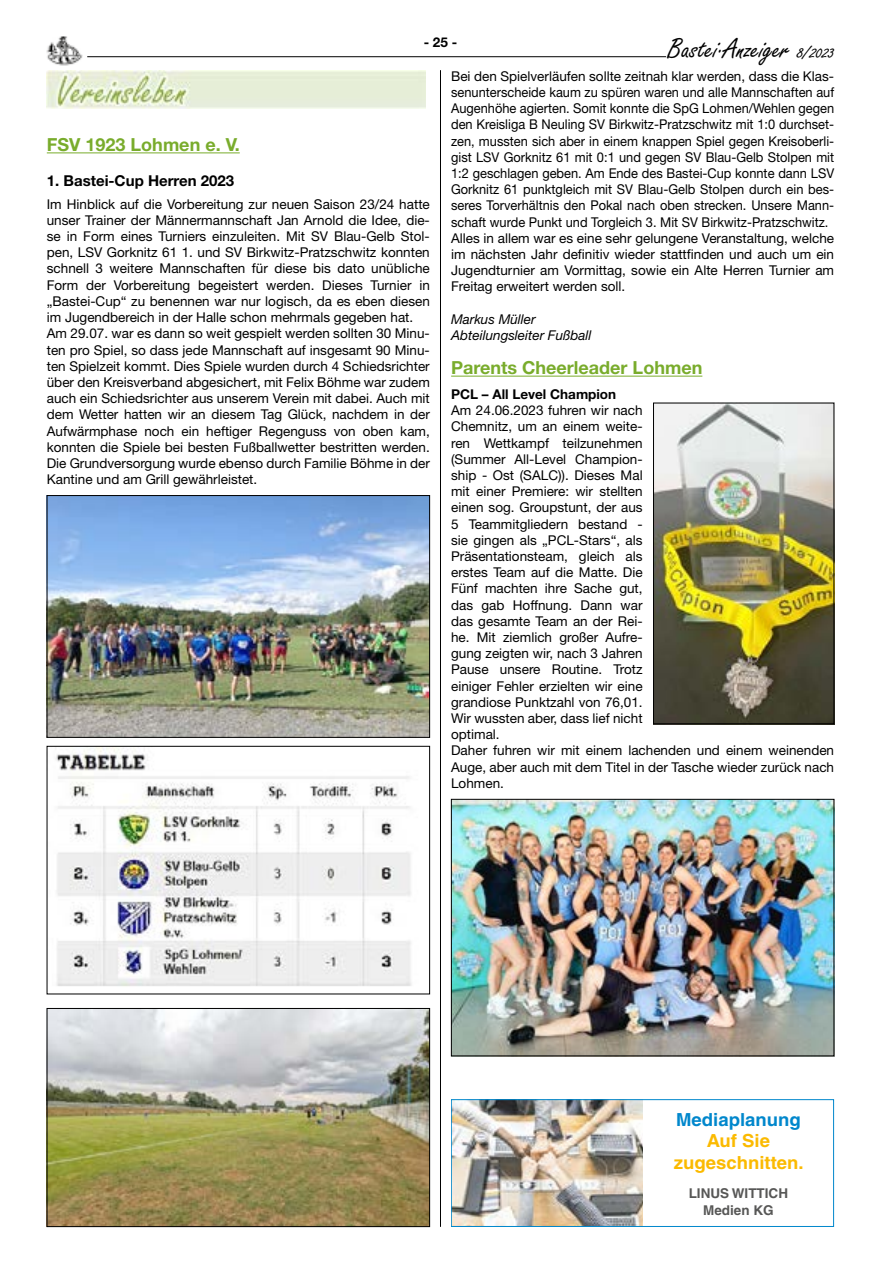
<style>
.page{position:relative;width:881px;height:1263px;background:#fff}
.page>*{position:absolute;margin:0;border:0;box-sizing:border-box;transform-origin:0 0}
.t1{font:28.5px "Freestyle Script";color:#000}
.t2{font:700 18px "Helvetica Neue LT";color:#79ac2c}
.t3{font:700 18px/21.6px "Helvetica LT";color:#fbba00;text-align:center}
.t4{font:700 18px "Helvetica LT";color:#0087cc}
.t5{font:700 15px "Helvetica Neue LT";color:#000}
.t6{font:13.5px/16.2px "Helvetica Neue LT";color:#000}
.t7{font:italic 13.5px/16.2px "Helvetica Neue LT";color:#000}
.t8{font:700 13.5px "Helvetica Neue LT";color:#000}
.t9{font:700 13.5px/16.2px "Helvetica LT";color:#575756;text-align:center}
.s1{font-size:18px}
</style>
<div class="page">
<img style="left:47px;top:36px;width:36px;height:29px">
<hr style="left:87px;top:56px;width:578px;height:1px;background:#000">
<hr style="left:440px;top:70px;width:1px;height:1157px;background:#000">
<hr style="left:451px;top:376px;width:251px;height:1px;background:#79ac2c">
<img style="left:453px;top:801px;width:378px;height:253px">
<div style="left:451px;top:799px;width:382px;height:257px;border:1px solid #000"></div>
<img style="left:47px;top:70px;width:378px;height:38px">
<hr style="left:47px;top:152px;width:193px;height:1px;background:#79ac2c">
<img style="left:49px;top:497px;width:378px;height:238px">
<div style="left:47px;top:495px;width:382px;height:242px;border:1px solid #000"></div>
<img style="left:55px;top:748px;width:357px;height:239px">
<div style="left:47px;top:746px;width:382px;height:248px;border:1px solid #000"></div>
<img style="left:49px;top:1010px;width:378px;height:215px">
<div style="left:47px;top:1008px;width:382px;height:219px;border:1px solid #000"></div>
<img style="left:655px;top:405px;width:176px;height:317px">
<div style="left:653px;top:403px;width:180px;height:321px;border:1px solid #000"></div>
<img style="left:453px;top:1101px;width:189px;height:124px">
<div style="left:451px;top:1099px;width:382px;height:128px;border:1px solid #0087cc"></div>
<p class="t8" style="left:423px;top:34px;width:35px">- 25 -</p>
<h1 class="t1" style="left:668px;top:32px;width:167px">Bastei·Anzeiger <span class="s1">8/2023</span></h1>
<p class="t6" style="left:451px;top:68px;width:384px">Bei den Spielverläufen sollte zeitnah klar werden, dass die Klas&shy;senunterscheide kaum zu spüren waren und alle Mannschaften auf Augenhöhe agierten. Somit konnte die SpG Lohmen/Wehlen gegen den Kreisliga B Neuling SV Birkwitz-Pratzschwitz mit 1:0 durchset&shy;zen, mussten sich aber in einem knappen Spiel gegen Kreisoberli&shy;gist LSV Gorknitz 61 mit 0:1 und gegen SV Blau-Gelb Stolpen mit 1:2 geschlagen geben. Am Ende des Bastei-Cup konnte dann LSV Gorknitz 61 punktgleich mit SV Blau-Gelb Stolpen durch ein bes&shy;seres Torverhältnis den Pokal nach oben strecken. Unsere Mann&shy;schaft wurde Punkt und Torgleich 3. Mit SV Birkwitz-Pratzschwitz.<br>Alles in allem war es eine sehr gelungene Veranstaltung, welche im nächsten Jahr definitiv wieder stattfinden und auch um ein Jugendturnier am Vormittag, sowie ein Alte Herren Turnier am Freitag erweitert werden soll.</p>
<p class="t7" style="left:451px;top:311px;width:142px">Markus Müller<br>Abteilungsleiter Fußball</p>
<h2 class="t2" style="left:451px;top:357px;width:253px">Parents Cheerleader Lohmen</h2>
<p class="t8" style="left:451px;top:386px;width:166px">PCL – All Level Champion</p>
<p class="t6" style="left:451px;top:402px;width:384px">Am 24.06.2023 fuhren wir nach<br>Chemnitz, um an einem weite-<br>ren Wettkampf teilzunehmen<br>(Summer All-Level Champion-<br>ship - Ost (SALC)). Dieses Mal<br>mit einer Premiere: wir stellten<br>einen sog. Groupstunt, der aus<br>5 Teammitgliedern bestand -<br>sie gingen als „PCL-Stars“, als<br>Präsentationsteam, gleich als<br>erstes Team auf die Matte. Die<br>Fünf machten ihre Sache gut,<br>das gab Hoffnung. Dann war<br>das gesamte Team an der Rei-<br>he. Mit ziemlich großer Aufre-<br>gung zeigten wir, nach 3 Jahren<br>Pause unsere Routine. Trotz<br>einiger Fehler erzielten wir eine<br>grandiose Punktzahl von 76,01.<br>Wir wussten aber, dass lief nicht<br>optimal.<br>Daher fuhren wir mit einem lachenden und einem weinenden<br>Auge, aber auch mit dem Titel in der Tasche wieder zurück nach<br>Lohmen.</p>
<h2 class="t2" style="left:47px;top:134px;width:194px">FSV 1923 Lohmen e. V.</h2>
<p class="t5" style="left:47px;top:171px;width:189px">1. Bastei-Cup Herren 2023</p>
<p class="t6" style="left:47px;top:196px;width:384px">Im Hinblick auf die Vorbereitung zur neuen Saison 23/24 hatte unser Trainer der Männermannschaft Jan Arnold die Idee, die&shy;se in Form eines Turniers einzuleiten. Mit SV Blau-Gelb Stol&shy;pen, LSV Gorknitz 61 1. und SV Birkwitz-Pratzschwitz konnten schnell 3 weitere Mannschaften für diese bis dato unübliche Form der Vorbereitung begeistert werden. Dieses Turnier in „Bastei-Cup“ zu benennen war nur logisch, da es eben diesen im Jugendbereich in der Halle schon mehrmals gegeben hat.<br>Am 29.07. war es dann so weit gespielt werden sollten 30 Minu&shy;ten pro Spiel, so dass jede Mannschaft auf insgesamt 90 Minu&shy;ten Spielzeit kommt. Dies Spiele wurden durch 4 Schiedsrichter über den Kreisverband abgesichert, mit Felix Böhme war zudem auch ein Schiedsrichter aus unserem Verein mit dabei. Auch mit dem Wetter hatten wir an diesem Tag Glück, nachdem in der Aufwärmphase noch ein heftiger Regenguss von oben kam, konnten die Spiele bei besten Fußballwetter bestritten werden.<br>Die Grundversorgung wurde ebenso durch Familie Böhme in der Kantine und am Grill gewährleistet.</p>
<h2 class="t4" style="left:675px;top:1108px;width:126px">Mediaplanung</h2>
<h2 class="t3" style="left:673px;top:1130px;width:131px">Auf Sie zugeschnitten.</h2>
<p class="t9" style="left:688px;top:1185px;width:101px">LINUS WITTICH<br>Medien KG</p>
</div>
